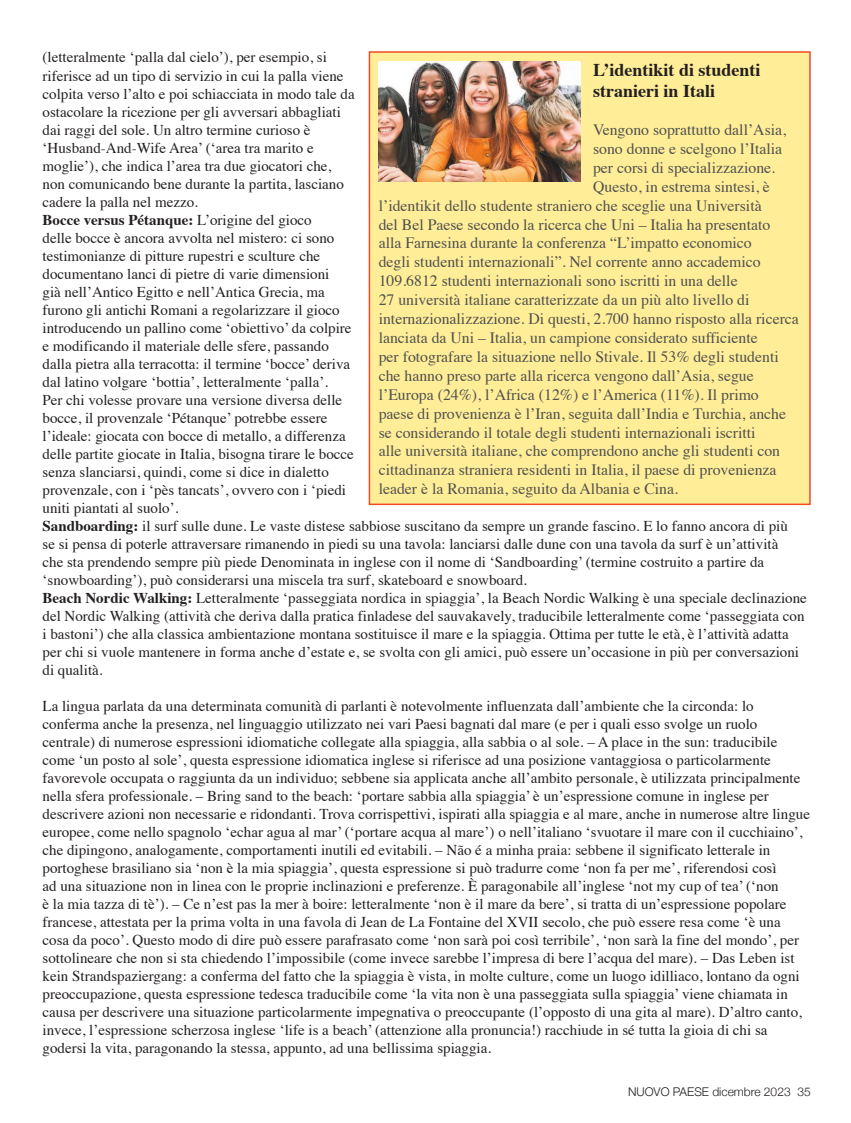
<style>
.page{position:relative;width:851px;height:1123px;background:#fff}
.page>*{position:absolute;margin:0;border:0;box-sizing:border-box;transform-origin:0 0}
.t1{font:700 18px/21.6px "Times";color:#231f20}
.t2{font:15.75px "Times";color:#505050}
.t3{font:15px/18px "Times";color:#231f20}
.t4{font:300 12px "Helvetica Neue";color:#231f20}
.s1{font-weight:700}
</style>
<div class="page">
<div style="left:369px;top:52px;width:440px;height:452px;background:#ffee97"></div>
<div style="left:368px;top:51px;width:442px;height:454px;border:2px solid #f04b22"></div>
<img style="left:378px;top:61px;width:202px;height:120px">
<p class="t3" style="left:43px;top:50px;width:765px">(letteralmente ‘palla dal cielo’), per esempio, si<br>riferisce ad un tipo di servizio in cui la palla viene<br>colpita verso l’alto e poi schiacciata in modo tale da<br>ostacolare la ricezione per gli avversari abbagliati<br>dai raggi del sole. Un altro termine curioso è<br>‘Husband-And-Wife Area’ (‘area tra marito e<br>moglie’), che indica l’area tra due giocatori che,<br>non comunicando bene durante la partita, lasciano<br>cadere la palla nel mezzo.<br><span class="s1">Bocce versus Pétanque:</span> L’origine del gioco<br>delle bocce è ancora avvolta nel mistero: ci sono<br>testimonianze di pitture rupestri e sculture che<br>documentano lanci di pietre di varie dimensioni<br>già nell’Antico Egitto e nell’Antica Grecia, ma<br>furono gli antichi Romani a regolarizzare il gioco<br>introducendo un pallino come ‘obiettivo’ da colpire<br>e modificando il materiale delle sfere, passando<br>dalla pietra alla terracotta: il termine ‘bocce’ deriva<br>dal latino volgare ‘bottia’, letteralmente ‘palla’.<br>Per chi volesse provare una versione diversa delle<br>bocce, il provenzale ‘Pétanque’ potrebbe essere<br>l’ideale: giocata con bocce di metallo, a differenza<br>delle partite giocate in Italia, bisogna tirare le bocce<br>senza slanciarsi, quindi, come si dice in dialetto<br>provenzale, con i ‘pès tancats’, ovvero con i ‘piedi<br>uniti piantati al suolo’.<br><span class="s1">Sandboarding:</span> il surf sulle dune. Le vaste distese sabbiose suscitano da sempre un grande fascino. E lo fanno ancora di più<br>se si pensa di poterle attraversare rimanendo in piedi su una tavola: lanciarsi dalle dune con una tavola da surf è un’attività<br>che sta prendendo sempre più piede Denominata in inglese con il nome di ‘Sandboarding’ (termine costruito a partire da ‘snowboarding’), può considerarsi una miscela tra surf, skateboard e snowboard.<br><span class="s1">Beach Nordic Walking:</span> Letteralmente ‘passeggiata nordica in spiaggia’, la Beach Nordic Walking è una speciale declinazione del Nordic Walking (attività che deriva dalla pratica finladese del sauvakavely, traducibile letteralmente come ‘passeggiata con i bastoni’) che alla classica ambientazione montana sostituisce il mare e la spiaggia. Ottima per tutte le età, è l’attività adatta per chi si vuole mantenere in forma anche d’estate e, se svolta con gli amici, può essere un’occasione in più per conversazioni di qualità.</p>
<p class="t3" style="left:43px;top:698px;width:768px">La lingua parlata da una determinata comunità di parlanti è notevolmente influenzata dall’ambiente che la circonda: lo conferma anche la presenza, nel linguaggio utilizzato nei vari Paesi bagnati dal mare (e per i quali esso svolge un ruolo centrale) di numerose espressioni idiomatiche collegate alla spiaggia, alla sabbia o al sole. – A place in the sun: traducibile come ‘un posto al sole’, questa espressione idiomatica inglese si riferisce ad una posizione vantaggiosa o particolarmente favorevole occupata o raggiunta da un individuo; sebbene sia applicata anche all’ambito personale, è utilizzata principalmente nella sfera professionale. – Bring sand to the beach: ‘portare sabbia alla spiaggia’ è un’espressione comune in inglese per descrivere azioni non necessarie e ridondanti. Trova corrispettivi, ispirati alla spiaggia e al mare, anche in numerose altre lingue europee, come nello spagnolo ‘echar agua al mar’ (‘portare acqua al mare’) o nell’italiano ‘svuotare il mare con il cucchiaino’, che dipingono, analogamente, comportamenti inutili ed evitabili. – Não é a minha praia: sebbene il significato letterale in portoghese brasiliano sia ‘non è la mia spiaggia’, questa espressione si può tradurre come ‘non fa per me’, riferendosi così<br>ad una situazione non in linea con le proprie inclinazioni e preferenze. È paragonabile all’inglese ‘not my cup of tea’ (‘non<br>è la mia tazza di tè’). – Ce n’est pas la mer à boire: letteralmente ‘non è il mare da bere’, si tratta di un’espressione popolare francese, attestata per la prima volta in una favola di Jean de La Fontaine del XVII secolo, che può essere resa come ‘è una cosa da poco’. Questo modo di dire può essere parafrasato come ‘non sarà poi così terribile’, ‘non sarà la fine del mondo’, per sottolineare che non si sta chiedendo l’impossibile (come invece sarebbe l’impresa di bere l’acqua del mare). – Das Leben ist kein Strandspaziergang: a conferma del fatto che la spiaggia è vista, in molte culture, come un luogo idilliaco, lontano da ogni preoccupazione, questa espressione tedesca traducibile come ‘la vita non è una passeggiata sulla spiaggia’ viene chiamata in causa per descrivere una situazione particolarmente impegnativa o preoccupante (l’opposto di una gita al mare). D’altro canto, invece, l’espressione scherzosa inglese ‘life is a beach’ (attenzione alla pronuncia!) racchiude in sé tutta la gioia di chi sa godersi la vita, paragonando la stessa, appunto, ad una bellissima spiaggia.</p>
<p class="t1" style="left:593px;top:60px;width:169px">L’identikit di studenti stranieri in Itali</p>
<p class="t2" style="left:593px;top:123px;width:194px">Vengono soprattutto dall’Asia,</p>
<p class="t2" style="left:593px;top:142px;width:190px">sono donne e scelgono l’Italia</p>
<p class="t2" style="left:593px;top:161px;width:183px">per corsi di specializzazione.</p>
<p class="t2" style="left:593px;top:180px;width:178px">Questo, in estrema sintesi, è</p>
<p class="t2" style="left:378px;top:199px;width:384px">l’identikit dello studente straniero che sceglie una Università</p>
<p class="t2" style="left:378px;top:218px;width:393px">del Bel Paese secondo la ricerca che Uni – Italia ha presentato</p>
<p class="t2" style="left:378px;top:237px;width:374px">alla Farnesina durante la conferenza “L’impatto economico</p>
<p class="t2" style="left:378px;top:255px;width:383px">degli studenti internazionali”. Nel corrente anno accademico</p>
<p class="t2" style="left:378px;top:274px;width:360px">109.6812 studenti internazionali sono iscritti in una delle</p>
<p class="t2" style="left:378px;top:293px;width:372px">27 università italiane caratterizzate da un più alto livello di</p>
<p class="t2" style="left:378px;top:312px;width:421px">internazionalizzazione. Di questi, 2.700 hanno risposto alla ricerca</p>
<p class="t2" style="left:378px;top:331px;width:380px">lanciata da Uni – Italia, un campione considerato sufficiente</p>
<p class="t2" style="left:378px;top:350px;width:401px">per fotografare la situazione nello Stivale. Il 53% degli studenti</p>
<p class="t2" style="left:378px;top:369px;width:376px">che hanno preso parte alla ricerca vengono dall’Asia, segue</p>
<p class="t2" style="left:378px;top:388px;width:381px">l’Europa (24%), l’Africa (12%) e l’America (11%). Il primo</p>
<p class="t2" style="left:378px;top:407px;width:409px">paese di provenienza è l’Iran, seguita dall’India e Turchia, anche</p>
<p class="t2" style="left:378px;top:426px;width:378px">se considerando il totale degli studenti internazionali iscritti</p>
<p class="t2" style="left:378px;top:444px;width:403px">alle università italiane, che comprendono anche gli studenti con</p>
<p class="t2" style="left:378px;top:463px;width:399px">cittadinanza straniera residenti in Italia, il paese di provenienza</p>
<p class="t2" style="left:378px;top:482px;width:301px">leader è la Romania, seguito da Albania e Cina.</p>
<p class="t4" style="left:628px;top:1084px;width:184px">NUOVO PAESE dicembre 2023 35</p>
</div>
